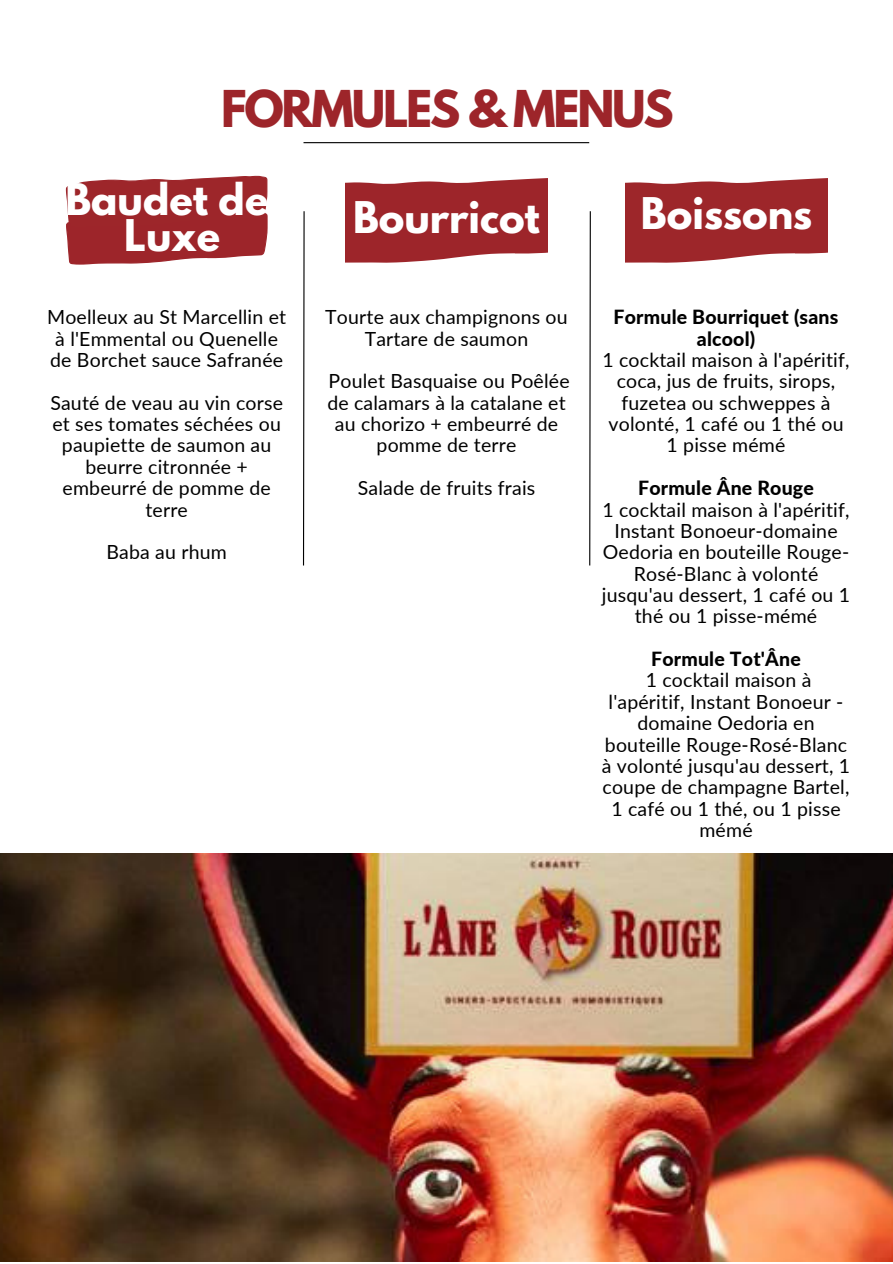
<style>
.page{position:relative;width:893px;height:1264px;background:#fff}
.page>*{position:absolute;margin:0;border:0;box-sizing:border-box;transform-origin:0 0}
.t1{font:700 45px "League Spartan";letter-spacing:-.05em;color:#9d252a}
.t2{font:700 38.7px "League Spartan";color:#fff}
.t3{font:19.5px/21.3px "Lato";letter-spacing:.01em;color:#000;text-align:center}
.t4{font:800 19.5px/21.3px "Lato";letter-spacing:.01em;color:#000;text-align:center}
</style>
<div class="page">
<hr style="left:303px;top:142px;width:286px;height:1px;background:#000">
<svg style="left:66px;top:175px;width:201px;height:90px;background:#a73c40"></svg>
<svg style="left:345px;top:178px;width:202px;height:85px;background:#a63a3f"></svg>
<svg style="left:625px;top:178px;width:202px;height:85px;background:#a63b3f"></svg>
<img style="left:0;top:853px;width:892px;height:408px">
<svg style="left:302px;top:211px;width:3px;height:355px"></svg>
<svg style="left:589px;top:211px;width:2px;height:355px"></svg>
<p class="t1" style="left:221px;top:87px;width:454px">FORMULES &amp; MENUS</p>
<p class="t2" style="left:65px;top:180px;width:204px">Baudet de</p>
<p class="t2" style="left:124px;top:216px;width:97px">Luxe</p>
<p class="t3" style="left:47px;top:306px;width:240px;text-align:left">Moelleux au St Marcellin et à l'Emmental ou Quenelle de Borchet sauce Safranée</p>
<p class="t3" style="left:50px;top:391px;width:234px">Sauté de veau au vin corse et ses tomates séchées ou paupiette de saumon au beurre citronnée + embeurré de pomme de terre</p>
<p class="t3" style="left:106px;top:541px;width:122px">Baba au rhum</p>
<p class="t2" style="left:353px;top:198px;width:188px">Bourricot</p>
<p class="t2" style="left:641px;top:194px;width:173px">Boissons</p>
<p class="t3" style="left:325px;top:306px;width:244px">Tourte aux champignons ou<br>Tartare de saumon</p>
<p class="t3" style="left:327px;top:370px;width:244px">Poulet Basquaise ou Poêlée de calamars à la catalane et au chorizo + embeurré de pomme de terre</p>
<p class="t3" style="left:357px;top:477px;width:179px">Salade de fruits frais</p>
<p class="t4" style="left:613px;top:306px;width:226px">Formule Bourriquet (sans alcool)</p>
<p class="t3" style="left:602px;top:349px;width:249px">1 cocktail maison à l'apéritif, coca, jus de fruits, sirops, fuzetea ou schweppes à volonté, 1 café ou 1 thé ou<br>1 pisse mémé</p>
<p class="t4" style="left:638px;top:477px;width:177px">Formule Âne Rouge</p>
<p class="t3" style="left:602px;top:498px;width:250px">1 cocktail maison à l'apéritif,<br>Instant Bonoeur-domaine<br>Oedoria en bouteille Rouge-<br>Rosé-Blanc à volonté jusqu'au dessert, 1 café ou 1 thé ou 1 pisse-mémé</p>
<p class="t4" style="left:651px;top:648px;width:151px">Formule Tot'Âne</p>
<p class="t3" style="left:601px;top:669px;width:250px">1 cocktail maison à<br>l'apéritif, Instant Bonoeur - domaine Oedoria en bouteille Rouge-Rosé-Blanc à volonté jusqu'au dessert, 1 coupe de champagne Bartel,<br>1 café ou 1 thé, ou 1 pisse mémé</p>
</div>
